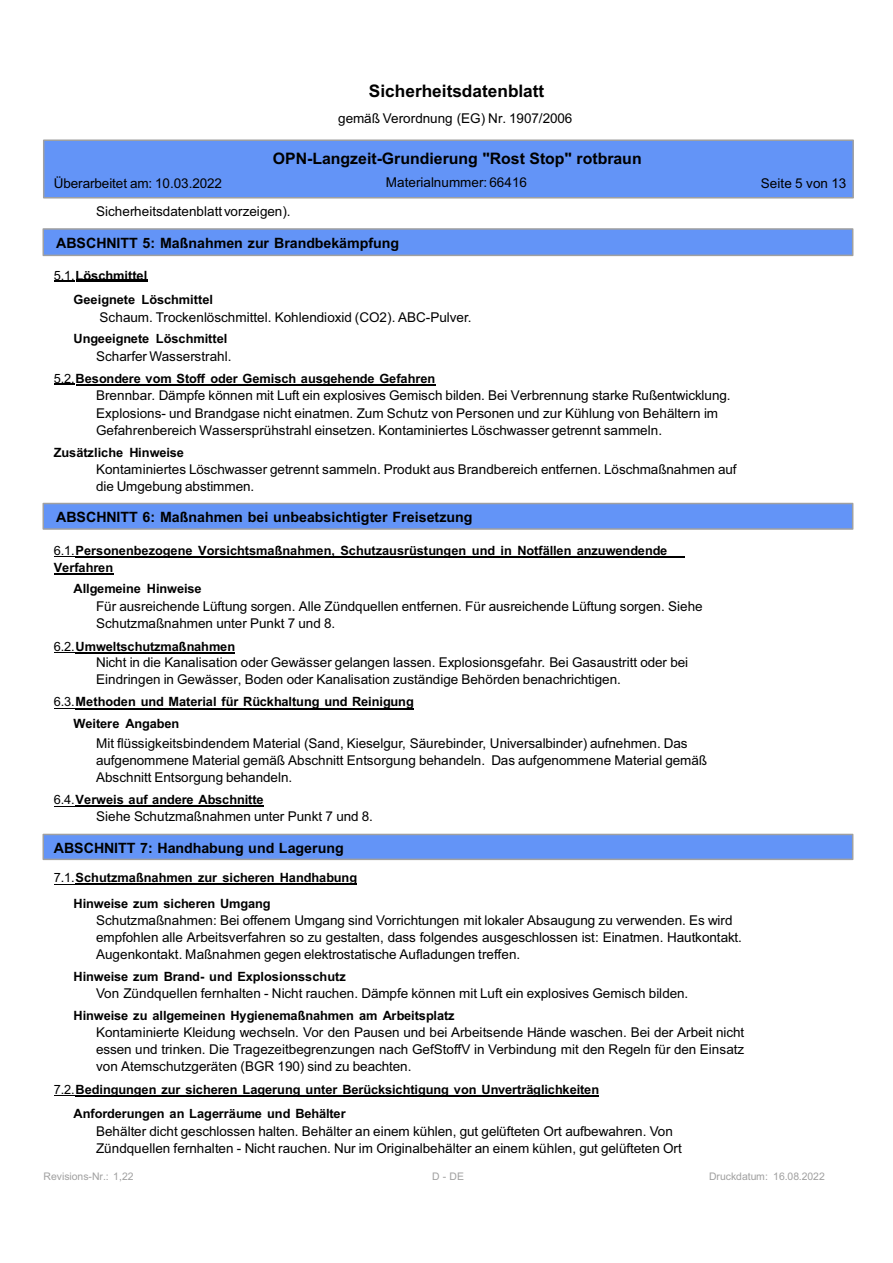
<style>
.page{position:relative;width:893px;height:1263px;background:#fff}
.page>*{position:absolute;margin:0;border:0;box-sizing:border-box;transform-origin:0 0}
.t1{font:700 17.25px "Arial";color:#000}
.t2{font:700 15.9px "Arial";color:#000}
.t3{font:700 14.25px "Arial";color:#000}
.t4{font:13.5px/17.1px "Arial";color:#000}
.t5{font:700 12.75px/24.3px "Arial";color:#000}
.t6{font:10.5px "Arial";color:#a0a0a0}
.s1{font-weight:400}
</style>
<div class="page">
<svg style="left:43px;top:139px;width:811px;height:60px;fill:#6394f7"></svg>
<hr style="left:54px;top:280px;width:21px;height:2px;background:#000">
<hr style="left:76px;top:280px;width:71px;height:2px;background:#000">
<hr style="left:54px;top:383px;width:21px;height:2px;background:#000">
<hr style="left:76px;top:384px;width:359px;height:1px;background:#000">
<svg style="left:54px;top:556px;width:21px;height:1px"></svg>
<hr style="left:76px;top:556px;width:609px;height:1px;background:#000">
<hr style="left:54px;top:574px;width:59px;height:1px;background:#000">
<svg style="left:54px;top:652px;width:21px;height:1px"></svg>
<hr style="left:76px;top:652px;width:159px;height:1px;background:#000">
<svg style="left:54px;top:708px;width:21px;height:1px"></svg>
<hr style="left:76px;top:708px;width:338px;height:1px;background:#000">
<svg style="left:54px;top:806px;width:21px;height:1px"></svg>
<hr style="left:76px;top:806px;width:188px;height:1px;background:#000">
<svg style="left:54px;top:884px;width:21px;height:1px"></svg>
<hr style="left:76px;top:884px;width:281px;height:1px;background:#000">
<svg style="left:54px;top:1095px;width:21px;height:1px"></svg>
<hr style="left:76px;top:1095px;width:523px;height:1px;background:#000">
<svg style="left:42px;top:833px;width:812px;height:28px"></svg>
<svg style="left:42px;top:502px;width:812px;height:28px"></svg>
<svg style="left:42px;top:228px;width:812px;height:29px"></svg>
<p class="t1" style="left:369px;top:84px;width:177px">Sicherheitsdatenblatt</p>
<p class="t4" style="left:338px;top:111px;width:236px">gemäß Verordnung (EG) Nr. 1907/2006</p>
<p class="t2" style="left:273px;top:153px;width:370px">OPN-Langzeit-Grundierung "Rost Stop" rotbraun</p>
<p class="t4" style="left:386px;top:175px;width:143px">Materialnummer: 66416</p>
<p class="t4" style="left:54px;top:176px;width:170px">Überarbeitet am: 10.03.2022</p>
<p class="t4" style="left:761px;top:176px;width:87px">Seite 5 von 13</p>
<p class="t4" style="left:96px;top:204px;width:196px">Sicherheitsdatenblatt vorzeigen).</p>
<p class="t3" style="left:56px;top:237px;width:344px">ABSCHNITT 5: Maßnahmen zur Brandbekämpfung</p>
<p class="t5" style="left:73px;top:264px;width:141px;text-indent:-20px"><span class="s1">5.1.</span>Löschmittel<br>Geeignete Löschmittel</p>
<p class="t4" style="left:100px;top:310px;width:373px">Schaum. Trockenlöschmittel. Kohlendioxid (CO2). ABC-Pulver.</p>
<p class="t5" style="left:73px;top:328px;width:155px">Ungeeignete Löschmittel</p>
<p class="t4" style="left:96px;top:349px;width:137px">Scharfer Wasserstrahl.</p>
<p class="t5" style="left:54px;top:367px;width:383px"><span class="s1">5.2.</span>Besondere vom Stoff oder Gemisch ausgehende Gefahren</p>
<p class="t4" style="left:96px;top:388px;width:636px">Brennbar. Dämpfe können mit Luft ein explosives Gemisch bilden. Bei Verbrennung starke Rußentwicklung.<br>Explosions- und Brandgase nicht einatmen. Zum Schutz von Personen und zur Kühlung von Behältern im<br>Gefahrenbereich Wassersprühstrahl einsetzen. Kontaminiertes Löschwasser getrennt sammeln.</p>
<p class="t5" style="left:54px;top:441px;width:132px">Zusätzliche Hinweise</p>
<p class="t4" style="left:96px;top:462px;width:642px">Kontaminiertes Löschwasser getrennt sammeln. Produkt aus Brandbereich entfernen. Löschmaßnahmen auf die Umgebung abstimmen.</p>
<p class="t3" style="left:56px;top:512px;width:418px">ABSCHNITT 6: Maßnahmen bei unbeabsichtigter Freisetzung</p>
<p class="t5" style="left:54px;top:542px;width:615px;line-height:17.9px"><span class="s1">6.1.</span>Personenbezogene Vorsichtsmaßnahmen, Schutzausrüstungen und in Notfällen anzuwendende<br>Verfahren</p>
<p class="t5" style="left:73px;top:577px;width:130px">Allgemeine Hinweise</p>
<p class="t4" style="left:96px;top:599px;width:608px">Für ausreichende Lüftung sorgen. Alle Zündquellen entfernen. Für ausreichende Lüftung sorgen. Siehe<br>Schutzmaßnahmen unter Punkt 7 und 8.</p>
<p class="t5" style="left:54px;top:635px;width:183px"><span class="s1">6.2.</span>Umweltschutzmaßnahmen</p>
<p class="t4" style="left:96px;top:655px;width:594px">Nicht in die Kanalisation oder Gewässer gelangen lassen. Explosionsgefahr. Bei Gasaustritt oder bei<br>Eindringen in Gewässer, Boden oder Kanalisation zuständige Behörden benachrichtigen.</p>
<p class="t5" style="left:73px;top:692px;width:342px;line-height:21.3px;text-indent:-20px"><span class="s1">6.3.</span>Methoden und Material für Rückhaltung und Reinigung<br>Weitere Angaben</p>
<p class="t4" style="left:96px;top:736px;width:613px">Mit flüssigkeitsbindendem Material (Sand, Kieselgur, Säurebinder, Universalbinder) aufnehmen. Das aufgenommene Material gemäß Abschnitt Entsorgung behandeln. Das aufgenommene Material gemäß<br>Abschnitt Entsorgung behandeln.</p>
<p class="t5" style="left:54px;top:789px;width:212px"><span class="s1">6.4.</span>Verweis auf andere Abschnitte</p>
<p class="t4" style="left:96px;top:809px;width:278px">Siehe Schutzmaßnahmen unter Punkt 7 und 8.</p>
<p class="t3" style="left:54px;top:843px;width:291px">ABSCHNITT 7: Handhabung und Lagerung</p>
<p class="t5" style="left:73px;top:866px;width:285px;line-height:25.5px;text-indent:-20px"><span class="s1">7.1.</span>Schutzmaßnahmen zur sicheren Handhabung<br>Hinweise zum sicheren Umgang</p>
<p class="t4" style="left:96px;top:912px;width:647px">Schutzmaßnahmen: Bei offenem Umgang sind Vorrichtungen mit lokaler Absaugung zu verwenden. Es wird empfohlen alle Arbeitsverfahren so zu gestalten, dass folgendes ausgeschlossen ist: Einatmen. Hautkontakt.<br>Augenkontakt. Maßnahmen gegen elektrostatische Aufladungen treffen.</p>
<p class="t5" style="left:73px;top:965px;width:274px">Hinweise zum Brand- und Explosionsschutz</p>
<p class="t4" style="left:96px;top:986px;width:594px">Von Zündquellen fernhalten - Nicht rauchen. Dämpfe können mit Luft ein explosives Gemisch bilden.</p>
<p class="t5" style="left:73px;top:1004px;width:382px">Hinweise zu allgemeinen Hygienemaßnahmen am Arbeitsplatz</p>
<p class="t4" style="left:96px;top:1025px;width:650px;text-align:justify">Kontaminierte Kleidung wechseln. Vor den Pausen und bei Arbeitsende Hände waschen. Bei der Arbeit nicht essen und trinken. Die Tragezeitbegrenzungen nach GefStoffV in Verbindung mit den Regeln für den Einsatz von Atemschutzgeräten (BGR 190) sind zu beachten.</p>
<p class="t5" style="left:73px;top:1078px;width:527px;text-indent:-20px"><span class="s1">7.2.</span>Bedingungen zur sicheren Lagerung unter Berücksichtigung von Unverträglichkeiten<br>Anforderungen an Lagerräume und Behälter</p>
<p class="t4" style="left:96px;top:1124px;width:587px">Behälter dicht geschlossen halten. Behälter an einem kühlen, gut gelüfteten Ort aufbewahren. Von<br>Zündquellen fernhalten - Nicht rauchen. Nur im Originalbehälter an einem kühlen, gut gelüfteten Ort</p>
<p class="t6" style="left:44px;top:1173px;width:91px">Revisions-Nr.: 1,22</p>
<p class="t6" style="left:432px;top:1173px;width:33px">D-DE</p>
<p class="t6" style="left:709px;top:1173px;width:117px">Druckdatum: 16.08.2022</p>
</div>
